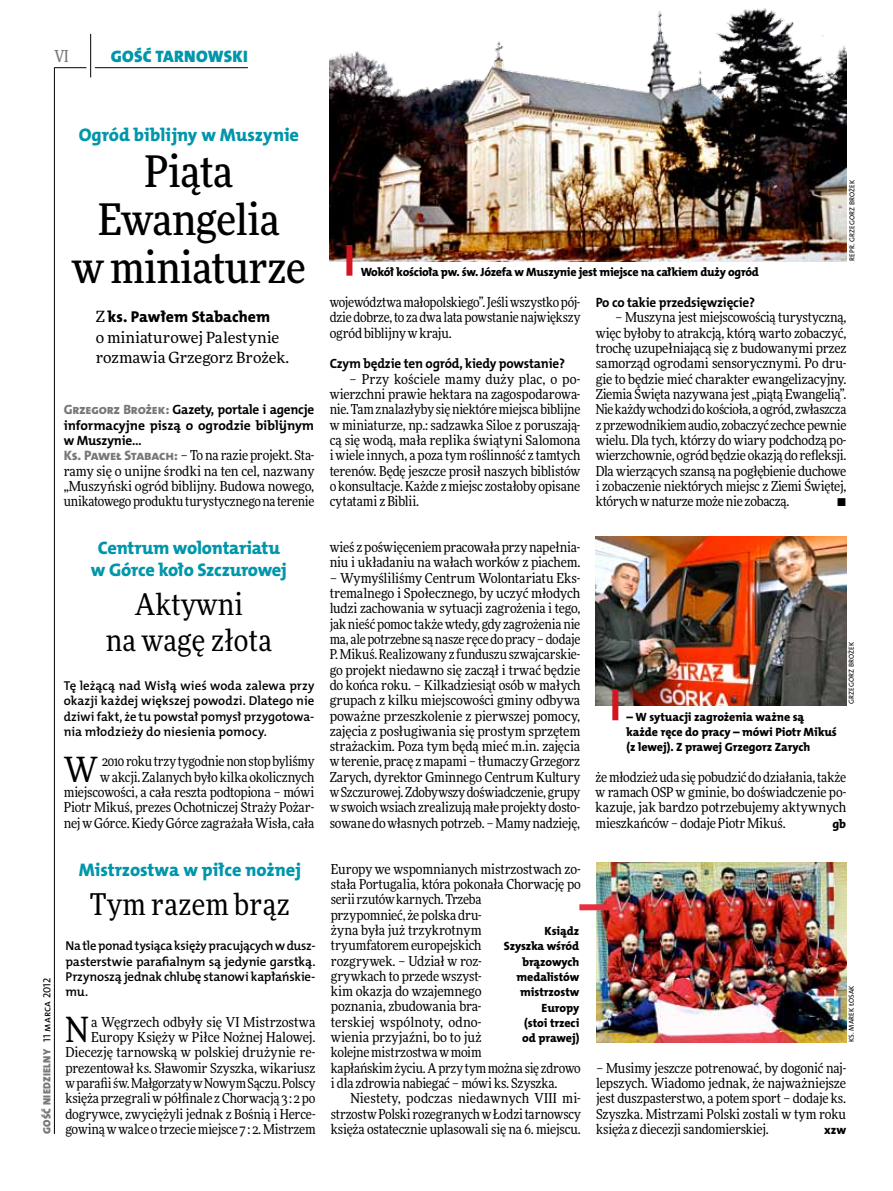
<style>
.page{position:relative;width:893px;height:1191px;background:#fff}
.page>*{position:absolute;margin:0;border:0;box-sizing:border-box;transform-origin:0 0}
.t1{font:500 43.5px/48px "Freeday Narrow";letter-spacing:-.01em;color:#000;text-align:center}
.t2{font:34.8px "Freeday Narrow News";color:#000}
.t3{font:30px/36px "Freeday Narrow News";letter-spacing:.01em;color:#000;text-align:center}
.t4{font:18.3px/21.6px "The Mix HP8 Ex Bld";letter-spacing:-.01em;color:#0096aa;text-align:center}
.t5{font:16.65px "The Mix HP9 Blk";letter-spacing:.02em;color:#0096aa}
.t6{font:500 16.5px "Freeday Narrow";color:#787779;scale:.9 1}
.t7{font:15.75px "The Mix HP8 Ex Bld";color:#000}
.t8{font:15.45px/20.4px "Freeday News";letter-spacing:-.005em;color:#000}
.t9{font:13.65px/15.3px "Freeday Narrow News";letter-spacing:-.01em;color:#000;text-align:justify}
.t10{font:13.5px/15.3px "The Mix HP7 Bld";letter-spacing:-.015em;color:#000;text-align:justify}
.t11{font:12.9px/15.3px "The Mix HP6 Se Bld";letter-spacing:-.005em;color:#000;text-align:justify}
.t12{font:12.3px "The Mix HP8 Ex Bld";color:#000}
.t13{font:12px/15.3px "The Mix HP8 Ex Bld";letter-spacing:-.005em;color:#000}
.t14{font:10.5px "The Mix HP9 Blk";letter-spacing:.025em;color:#787779}
.t15{font:7.2px "The Mix HP5 Plain";letter-spacing:.015em;color:#000}
.s1{font-family:"Freeday News";font-size:15.45px}
.s2{font-family:"The Mix HP5 Plain";color:#000}
.s3{font-family:"The Mix HP8 Ex Bld";color:#787779}
</style>
<div class="page">
<hr style="left:54px;top:67px;width:1px;height:1067px;background:#000">
<hr style="left:90px;top:34px;width:1px;height:43px;background:#000">
<hr style="left:54px;top:67px;width:32px;height:1px;background:#000">
<hr style="left:95px;top:67px;width:153px;height:1px;background:#000">
<img style="left:596px;top:862px;width:250px;height:180px">
<img style="left:596px;top:537px;width:250px;height:168px">
<div style="left:612px;top:689px;width:6px;height:31px;background:#d3151f"></div>
<div style="left:579px;top:904px;width:31px;height:6px;background:#e92f3f"></div>
<img style="left:330px;top:8px;width:516px;height:253px">
<div style="left:346px;top:245px;width:6px;height:31px;background:#d3151f"></div>
<p class="t6" style="left:54px;top:46px;width:17px">VI</p>
<p class="t5" style="left:111px;top:46px;width:138px">GOŚĆ TARNOWSKI</p>
<h3 class="t4" style="left:79px;top:124px;width:222px">Ogród biblijny w Muszynie</h3>
<h1 class="t1" style="left:72px;top:146px;width:235px">Piąta<br>Ewangelia<br>w miniaturze</h1>
<p class="t7" style="left:96px;top:307px;width:176px"><span class="s1">Z</span> ks. Pawłem Stabachem</p>
<p class="t8" style="left:96px;top:327px;width:195px">o miniaturowej Palestynie rozmawia Grzegorz Brożek.</p>
<p class="t14" style="left:40px;top:1134px;width:158px;rotate:-90deg">GOŚĆ NIEDZIELNY <span class="s2">11 marca 2012</span></p>
<p class="t10" style="left:64px;top:402px;width:252px"><span class="s3">Grzegorz Brożek:</span> Gazety, portale i agencje informacyjne piszą o ogrodzie biblijnym w Muszynie...</p>
<p class="t9" style="left:64px;top:447px;width:252px"><span class="s3">Ks. Paweł Stabach:</span> – To na razie projekt. Sta&shy;ramy się o unijne środki na ten cel, nazwany „Muszyński ogród biblijny. Budowa nowego, unikatowego produktu turystycznego na terenie</p>
<h3 class="t4" style="left:91px;top:537px;width:197px">Centrum wolontariatu w Górce koło Szczurowej</h3>
<h3 class="t3" style="left:106px;top:586px;width:168px">Aktywni<br>na wagę złota</h3>
<p class="t11" style="left:64px;top:678px;width:252px">Tę leżącą nad Wisłą wieś woda zalewa przy okazji każdej większej powodzi. Dlatego nie dziwi fakt, że tu powstał pomysł przygotowa&shy;nia młodzieży do niesienia pomocy.</p>
<h2 class="t2" style="left:64px;top:748px;width:36px">W</h2>
<p class="t9" style="left:64px;top:754px;width:252px;text-align:right">2010 roku trzy tygodnie non stop byliśmy<br>w akcji. Zalanych było kilka okolicznych miejscowości, a cała reszta podtopiona – mówi Piotr Mikuś, prezes Ochotniczej Straży Pożar&shy;nej w Górce. Kiedy Górce zagrażała Wisła, cała</p>
<h3 class="t4" style="left:79px;top:859px;width:224px">Mistrzostwa w piłce nożnej</h3>
<h3 class="t3" style="left:90px;top:885px;width:202px">Tym razem brąz</h3>
<p class="t11" style="left:65px;top:938px;width:252px">Na tle ponad tysiąca księży pracujących w dusz&shy;pasterstwie parafialnym są jedynie garstką.<br>Przynoszą jednak chlubę stanowi kapłańskie&shy;mu.</p>
<h2 class="t2" style="left:65px;top:1008px;width:25px">N</h2>
<p class="t9" style="left:65px;top:1014px;width:252px;text-align:right">a Węgrzech odbyły się VI Mistrzostwa Europy Księży w Piłce Nożnej Halowej.<br>Diecezję tarnowską w polskiej drużynie re&shy;prezentował ks. Sławomir Szyszka, wikariusz w parafii św. Małgorzaty w Nowym Sączu. Polscy księża przegrali w półfinale z Chorwacją 3 : 2 po dogrywce, zwyciężyli jednak z Bośnią i Herce&shy;gowiną w walce o trzecie miejsce 7 : 2. Mistrzem</p>
<p class="t13" style="left:361px;top:265px;width:400px">Wokół kościoła pw. św. Józefa w Muszynie jest miejsce na całkiem duży ogród</p>
<p class="t15" style="left:847px;top:261px;width:82px;rotate:-90deg">Repr. Grzegorz Brożek</p>
<p class="t9" style="left:330px;top:294px;width:252px">województwa małopolskiego”. Jeśli wszystko pój&shy;dzie dobrze, to za dwa lata powstanie największy ogród biblijny w kraju.</p>
<p class="t10" style="left:330px;top:356px;width:237px">Czym będzie ten ogród, kiedy powstanie?</p>
<p class="t9" style="left:330px;top:371px;width:252px;text-indent:20px">– Przy kościele mamy duży plac, o po&shy;wierzchni prawie hektara na zagospodarowa&shy;nie. Tam znalazłyby się niektóre miejsca biblijne w miniaturze, np.: sadzawka Siloe z poruszają&shy;cą się wodą, mała replika świątyni Salomona i wiele innych, a poza tym roślinność z tamtych terenów. Będę jeszcze prosił naszych biblistów o konsultacje. Każde z miejsc zostałoby opisane cytatami z Biblii.</p>
<p class="t9" style="left:330px;top:539px;width:252px">wieś z poświęceniem pracowała przy napełnia&shy;niu i układaniu na wałach worków z piachem.</p>
<p class="t9" style="left:330px;top:570px;width:252px">– Wymyśliliśmy Centrum Wolontariatu Eks&shy;tremalnego i Społecznego, by uczyć młodych ludzi zachowania w sytuacji zagrożenia i tego, jak nieść pomoc także wtedy, gdy zagrożenia nie ma, ale potrzebne są nasze ręce do pracy – dodaje P. Mikuś. Realizowany z funduszu szwajcarskie&shy;go projekt niedawno się zaczął i trwać będzie do końca roku. – Kilkadziesiąt osób w małych grupach z kilku miejscowości gminy odbywa poważne przeszkolenie z pierwszej pomocy, zajęcia z posługiwania się prostym sprzętem strażackim. Poza tym będą mieć m.in. zajęcia w terenie, pracę z mapami – tłumaczy Grzegorz Zarych, dyrektor Gminnego Centrum Kultury w Szczurowej. Zdobywszy doświadczenie, grupy w swoich wsiach zrealizują małe projekty dosto&shy;sowane do własnych potrzeb. – Mamy nadzieję,</p>
<p class="t9" style="left:331px;top:861px;width:252px;text-align:left">Europy we wspomnianych mistrzostwach zo&shy;stała Portugalia, która pokonała Chorwację po serii rzutów karnych. Trzeba<br>przypomnieć, że polska dru-<br>żyna była już trzykrotnym<br>tryumfatorem europejskich<br>rozgrywek. – Udział w roz-<br>grywkach to przede wszyst-<br>kim okazja do wzajemnego<br>poznania, zbudowania bra-<br>terskiej wspólnoty, odno-<br>wienia przyjaźni, bo to już<br>kolejne mistrzostwa w moim<br>kapłańskim życiu. A przy tym można się zdrowo i dla zdrowia nabiegać – mówi ks. Szyszka.</p>
<p class="t9" style="left:331px;top:1090px;width:252px;text-indent:20px">Niestety, podczas niedawnych VIII mi&shy;strzostw Polski rozegranych w Łodzi tarnowscy księża ostatecznie uplasowali się na 6. miejscu.</p>
<p class="t13" style="left:504px;top:923px;width:77px;text-align:right">Ksiądz<br>Szyszka wśród brązowych medalistów mistrzostw<br>Europy<br>(stoi trzeci<br>od prawej)</p>
<p class="t10" style="left:596px;top:295px;width:161px">Po co takie przedsięwzięcie?</p>
<p class="t9" style="left:596px;top:310px;width:252px;text-indent:20px">– Muszyna jest miejscowością turystyczną, więc byłoby to atrakcją, którą warto zobaczyć, trochę uzupełniającą się z budowanymi przez samorząd ogrodami sensorycznymi. Po dru&shy;gie to będzie mieć charakter ewangelizacyjny.<br>Ziemia Święta nazywana jest „piątą Ewangelią”.<br>Nie każdy wchodzi do kościoła, a ogród, zwłaszcza z przewodnikiem audio, zobaczyć zechce pewnie wielu. Dla tych, którzy do wiary podchodzą po&shy;wierzchownie, ogród będzie okazją do refleksji.<br>Dla wierzących szansą na pogłębienie duchowe i zobaczenie niektórych miejsc z Ziemi Świętej, których w naturze może nie zobaczą.</p>
<p class="t9" style="left:837px;top:493px;width:11px">•</p>
<p class="t13" style="left:627px;top:709px;width:212px">– W sytuacji zagrożenia ważne są każde ręce do pracy – mówi Piotr Mikuś (z lewej). Z prawej Grzegorz Zarych</p>
<p class="t15" style="left:847px;top:704px;width:63px;rotate:-90deg">Grzegorz Brożek</p>
<p class="t9" style="left:596px;top:769px;width:252px">że młodzież uda się pobudzić do działania, także w ramach OSP w gminie, bo doświadczenie po&shy;kazuje, jak bardzo potrzebujemy aktywnych mieszkańców – dodaje Piotr Mikuś.</p>
<p class="t12" style="left:832px;top:815px;width:15px">gb</p>
<p class="t15" style="left:847px;top:1042px;width:58px;rotate:-90deg">ks. Marek Łosak</p>
<p class="t9" style="left:596px;top:1060px;width:252px">– Musimy jeszcze potrenować, by dogonić naj&shy;lepszych. Wiadomo jednak, że najważniejsze jest duszpasterstwo, a potem sport – dodaje ks.<br>Szyszka. Mistrzami Polski zostali w tym roku księża z diecezji sandomierskiej.</p>
<p class="t12" style="left:824px;top:1122px;width:23px">xzw</p>
</div>
